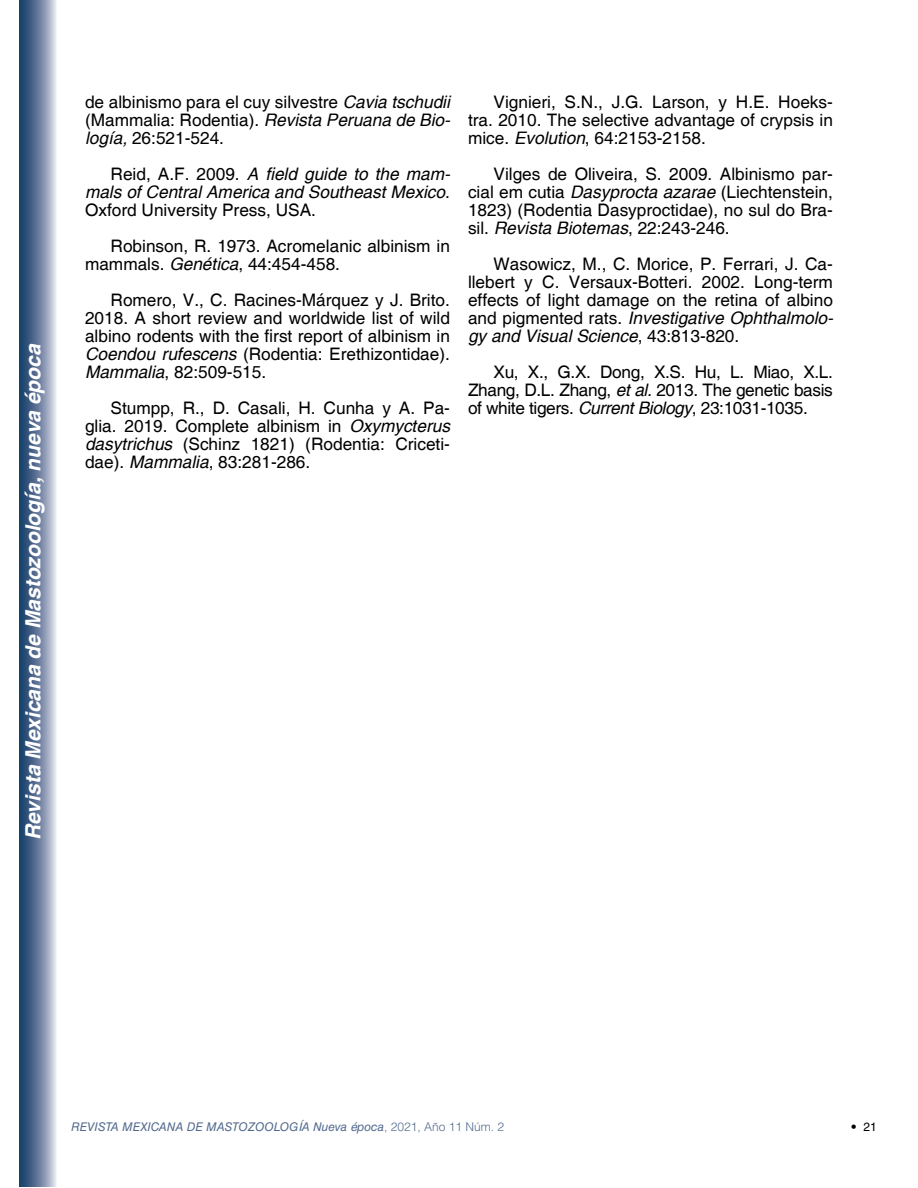
<style>
.page{position:relative;width:918px;height:1188px;background:#fff}
.page>*{position:absolute;margin:0;border:0;box-sizing:border-box;transform-origin:0 0}
.t1{font:italic 700 21px "Helvetica";color:#fff}
.texto_sin_sangría_ok{font:17.25px/18px "Helvetica";color:#000;text-align:justify}
.texto_sin_sangría_ok-2{font:italic 17.25px/18px "Helvetica";color:#000;text-align:justify}
.t2{font:italic 12px "Helvetica LT Std";color:#52698d}
.t3{font:12px "Helvetica LT Std";color:#000}
.s1{font-style:italic}
.s2{font-style:normal}
.s3{font-weight:300;font-style:normal}
.s4{font-weight:300}
</style>
<div class="page">
<svg style="left:20px;top:0;width:36px;height:1186px;background:#6b809e"></svg>
<p class="t1" style="left:20px;top:840px;width:498px;rotate:-90deg">Revista Mexicana de Mastozoología, nueva época</p>
<p class="texto_sin_sangría_ok" style="left:85px;top:94px;width:367px">de albinismo para el cuy silvestre <span class="s1">Cavia tschudii </span>(Mammalia: Rodentia). <span class="s1">Revista Peruana de Bio&shy;logía,</span> 26:521-524.</p>
<p class="texto_sin_sangría_ok-2" style="left:85px;top:166px;width:367px;text-indent:26px"><span class="s2">Reid, A.F. 2009.</span> A field guide to the mam&shy;mals of Central America and Southeast Mexico<span class="s2">.<br>Oxford University Press, USA.</span></p>
<p class="texto_sin_sangría_ok" style="left:85px;top:238px;width:366px;text-indent:26px">Robinson, R. 1973. Acromelanic albinism in mammals. <span class="s1">Genética</span>, 44:454-458.</p>
<p class="texto_sin_sangría_ok" style="left:85px;top:292px;width:366px;text-indent:26px">Romero, V., C. Racines-Márquez y J. Brito.<br>2018. A short review and worldwide list of wild albino rodents with the first report of albinism in <span class="s1">Coendou rufescens</span> (Rodentia: Erethizontidae).<br><span class="s1">Mammalia</span>, 82:509-515.</p>
<p class="texto_sin_sangría_ok" style="left:85px;top:400px;width:366px;text-indent:26px">Stumpp, R., D. Casali, H. Cunha y A. Pa&shy;glia. 2019. Complete albinism in <span class="s1">Oxymycterus dasytrichus</span> (Schinz 1821) (Rodentia: Criceti&shy;dae). <span class="s1">Mammalia</span>, 83:281-286.</p>
<p class="texto_sin_sangría_ok" style="left:468px;top:94px;width:366px;text-indent:26px">Vignieri, S.N., J.G. Larson, y H.E. Hoeks&shy;tra. 2010. The selective advantage of crypsis in mice. <span class="s1">Evolution</span>, 64:2153-2158.</p>
<p class="texto_sin_sangría_ok" style="left:468px;top:166px;width:366px;text-indent:26px">Vilges de Oliveira, S. 2009. Albinismo par&shy;cial em cutia <span class="s1">Dasyprocta azarae</span> (Liechtenstein, 1823) (Rodentia Dasyproctidae), no sul do Bra&shy;sil. <span class="s1">Revista Biotemas</span>, 22:243-246.</p>
<p class="texto_sin_sangría_ok" style="left:468px;top:256px;width:367px;text-indent:26px">Wasowicz, M., C. Morice, P. Ferrari, J. Ca&shy;llebert y C. Versaux-Botteri. 2002. Long-term effects of light damage on the retina of albino and pigmented rats. <span class="s1">Investigative Ophthalmolo&shy;gy and Visual Science</span>, 43:813-820.</p>
<p class="texto_sin_sangría_ok" style="left:468px;top:364px;width:367px;text-indent:26px">Xu, X., G.X. Dong, X.S. Hu, L. Miao, X.L.<br>Zhang, D.L. Zhang, <span class="s1">et al.</span> 2013. The genetic basis of white tigers. <span class="s1">Current Biology</span>, 23:1031-1035.</p>
<p class="t2" style="left:71px;top:1120px;width:435px">REVISTA MEXICANA DE MASTOZOOLOGÍA Nueva época<span class="s3">, 2021, Año 11 Núm. 2</span></p>
<p class="t3" style="left:851px;top:1120px;width:28px"><span class="s4">•</span> 21</p>
</div>
